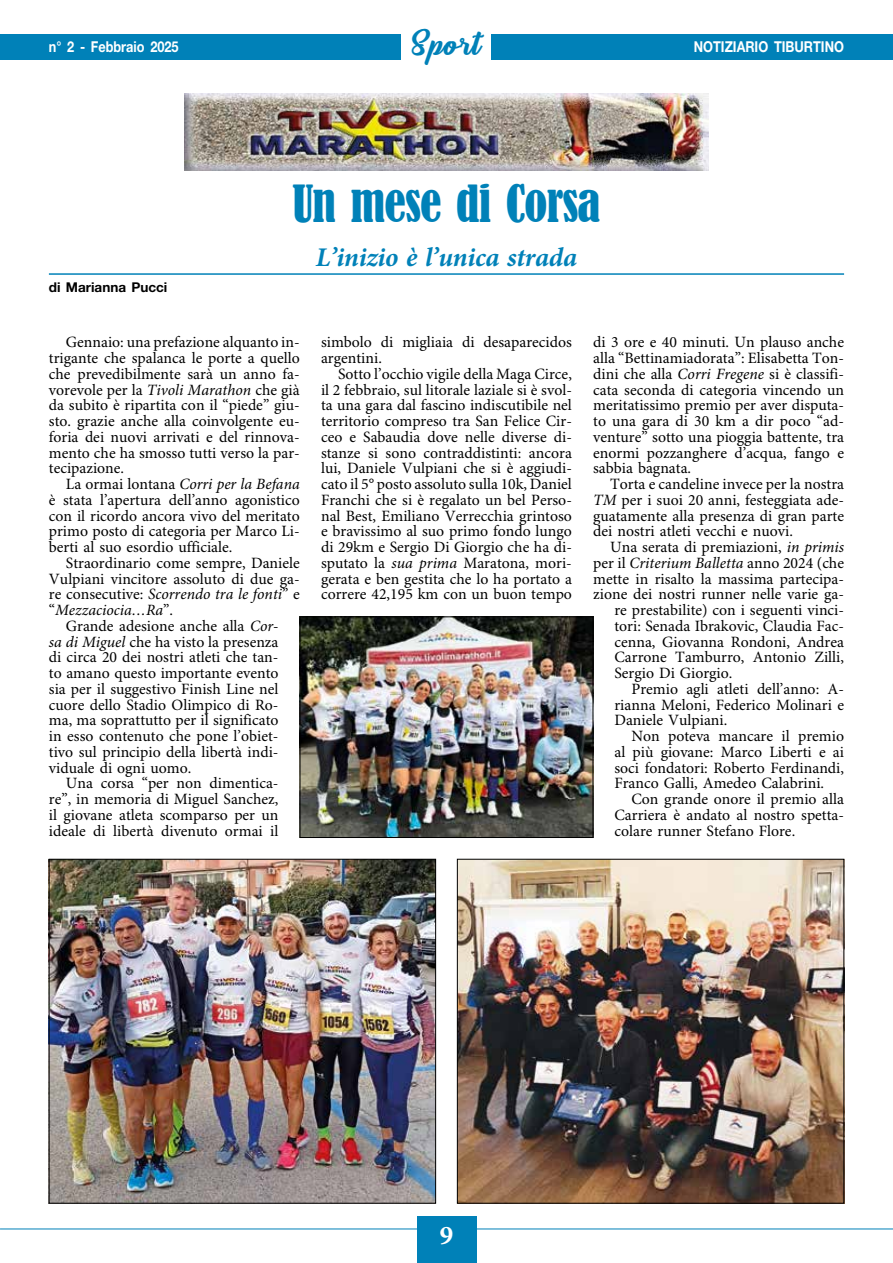
<style>
.page{position:relative;width:893px;height:1263px;background:#fff}
.page>*{position:absolute;margin:0;border:0;box-sizing:border-box;transform-origin:0 0}
.t1{font:condensed 48px "Bernard";letter-spacing:-.02em;color:#0081b8}
.t2{font:36px "Richardine";letter-spacing:.01em;color:#0081b8}
.t3{font:italic 700 27px "Minion Pro";letter-spacing:-.01em;color:#0081b8}
.t4{font:700 27px "Minion Pro";color:#fff}
.t5{font:15.75px/15.8px "Minion Pro";color:#000;text-align:justify}
.t6{font:700 15px "Helvetica Neue LT Std";color:#fff;scale:.85 1}
.t7{font:700 13.5px "Helvetica Neue LT Std";color:#000}
.s1{font-style:italic}
</style>
<div class="page">
<hr style="left:0;top:1228px;width:893px;height:1px;background:#0081b8">
<div style="left:0;top:34px;width:893px;height:26px;background:#0081b8"></div>
<div style="left:417px;top:1216px;width:59px;height:47px;background:#0081b8"></div>
<div style="left:402px;top:0;width:89px;height:68px;background:#fff"></div>
<img style="left:185px;top:94px;width:523px;height:76px">
<hr style="left:49px;top:273px;width:795px;height:2px;background:#0081b8">
<img style="left:51px;top:861px;width:383px;height:340px">
<div style="left:49px;top:859px;width:387px;height:344px;border:1px solid #000"></div>
<img style="left:302px;top:619px;width:289px;height:217px">
<div style="left:300px;top:617px;width:293px;height:221px;border:1px solid #000"></div>
<img style="left:459px;top:861px;width:383px;height:340px">
<div style="left:457px;top:859px;width:387px;height:344px;border:1px solid #000"></div>
<h2 class="t2" style="left:412px;top:22px;width:71px">Sport</h2>
<p class="t6" style="left:49px;top:38px;width:154px">n° 2 - Febbraio 2025</p>
<p class="t6" style="left:694px;top:38px;width:178px">NOTIZIARIO TIBURTINO</p>
<p class="t7" style="left:49px;top:279px;width:120px">di Marianna Pucci</p>
<h1 class="t1" style="left:293px;top:175px;width:309px">Un mese di Corsa</h1>
<h3 class="t3" style="left:316px;top:241px;width:263px">L’inizio è l’unica strada</h3>
<p class="t5" style="left:49px;top:335px;width:252px;text-indent:17px">Gennaio: una prefazione alquanto in&shy;trigante che spalanca le porte a quello che prevedibilmente sarà un anno fa&shy;vorevole per la <span class="s1">Tivoli Marathon</span> che già da subito è ripartita con il “piede” giu&shy;sto. grazie anche alla coinvolgente eu&shy;foria dei nuovi arrivati e del rinnova&shy;mento che ha smosso tutti verso la par&shy;tecipazione.</p>
<p class="t5" style="left:49px;top:477px;width:252px;text-indent:17px">La ormai lontana <span class="s1">Corri per la Befana </span>è stata l’apertura dell’anno agonistico con il ricordo ancora vivo del meritato primo posto di categoria per Marco Li&shy;berti al suo esordio ufficiale.</p>
<p class="t5" style="left:49px;top:556px;width:252px;text-indent:17px">Straordinario come sempre, Daniele Vulpiani vincitore assoluto di due ga&shy;re consecutive: <span class="s1">Scorrendo tra le fonti</span>” e “<span class="s1">Mezzaciocia…Ra</span>”.</p>
<p class="t5" style="left:49px;top:619px;width:231px;text-indent:17px">Grande adesione anche alla <span class="s1">Cor&shy;sa di Miguel</span> che ha visto la presenza di circa 20 dei nostri atleti che tan&shy;to amano questo importante evento sia per il suggestivo Finish Line nel cuore dello Stadio Olimpico di Ro&shy;ma, ma soprattutto per il significato in esso contenuto che pone l’obiet&shy;tivo sul principio della libertà indi&shy;viduale di ogni uomo.</p>
<p class="t5" style="left:49px;top:776px;width:231px;text-indent:17px">Una corsa “per non dimentica&shy;re”, in memoria di Miguel Sanchez, il giovane atleta scomparso per un ideale di libertà divenuto ormai il</p>
<p class="t5" style="left:321px;top:335px;width:252px">simbolo di migliaia di desaparecidos argentini.</p>
<p class="t5" style="left:321px;top:367px;width:252px;text-indent:17px">Sotto l’occhio vigile della Maga Circe, il 2 febbraio, sul litorale laziale si è svol&shy;ta una gara dal fascino indiscutibile nel territorio compreso tra San Felice Cir&shy;ceo e Sabaudia dove nelle diverse di&shy;stanze si sono contraddistinti: ancora lui, Daniele Vulpiani che si è aggiudi&shy;cato il 5° posto assoluto sulla 10k, Daniel Franchi che si è regalato un bel Perso&shy;nal Best, Emiliano Verrecchia grintoso e bravissimo al suo primo fondo lungo di 29km e Sergio Di Giorgio che ha di&shy;sputato la <span class="s1">sua prima</span> Maratona, mori&shy;gerata e ben gestita che lo ha portato a correre 42,195 km con un buon tempo</p>
<p class="t5" style="left:593px;top:335px;width:252px">di 3 ore e 40 minuti. Un plauso anche alla “Bettinamiadorata”: Elisabetta Ton&shy;dini che alla <span class="s1">Corri Fregene</span> si è classifi&shy;cata seconda di categoria vincendo un meritatissimo premio per aver disputa&shy;to una gara di 30 km a dir poco “ad&shy;venture” sotto una pioggia battente, tra enormi pozzanghere d’acqua, fango e sabbia bagnata.</p>
<p class="t5" style="left:593px;top:477px;width:252px;text-indent:17px">Torta e candeline invece per la nostra <span class="s1">TM</span> per i suoi 20 anni, festeggiata ade&shy;guatamente alla presenza di gran parte dei nostri atleti vecchi e nuovi.</p>
<p class="t5" style="left:610px;top:540px;width:235px">Una serata di premiazioni, <span class="s1">in primis</span></p>
<p class="t5" style="left:593px;top:556px;width:252px">per il <span class="s1">Criterium Balletta</span> anno 2024 (che</p>
<p class="t5" style="left:593px;top:571px;width:252px">mette in risalto la massima partecipa-</p>
<p class="t5" style="left:593px;top:587px;width:252px">zione dei nostri runner nelle varie ga-</p>
<p class="t5" style="left:614px;top:603px;width:231px">re prestabilite) con i seguenti vinci-</p>
<p class="t5" style="left:614px;top:619px;width:231px">tori: Senada Ibrakovic, Claudia Fac-</p>
<p class="t5" style="left:614px;top:634px;width:231px">cenna, Giovanna Rondoni, Andrea</p>
<p class="t5" style="left:614px;top:650px;width:231px">Carrone Tamburro, Antonio Zilli,</p>
<p class="t5" style="left:614px;top:666px;width:120px">Sergio Di Giorgio.</p>
<p class="t5" style="left:631px;top:682px;width:214px">Premio agli atleti dell’anno: A-</p>
<p class="t5" style="left:614px;top:697px;width:231px">rianna Meloni, Federico Molinari e</p>
<p class="t5" style="left:614px;top:713px;width:114px">Daniele Vulpiani.</p>
<p class="t5" style="left:631px;top:729px;width:214px">Non poteva mancare il premio</p>
<p class="t5" style="left:614px;top:745px;width:231px">al più giovane: Marco Liberti e ai</p>
<p class="t5" style="left:614px;top:760px;width:231px">soci fondatori: Roberto Ferdinandi,</p>
<p class="t5" style="left:614px;top:776px;width:211px">Franco Galli, Amedeo Calabrini.</p>
<p class="t5" style="left:631px;top:792px;width:214px">Con grande onore il premio alla</p>
<p class="t5" style="left:614px;top:808px;width:231px">Carriera è andato al nostro spetta-</p>
<p class="t5" style="left:614px;top:823px;width:182px">colare runner Stefano Flore.</p>
<h3 class="t4" style="left:440px;top:1219px;width:15px">9</h3>
</div>
